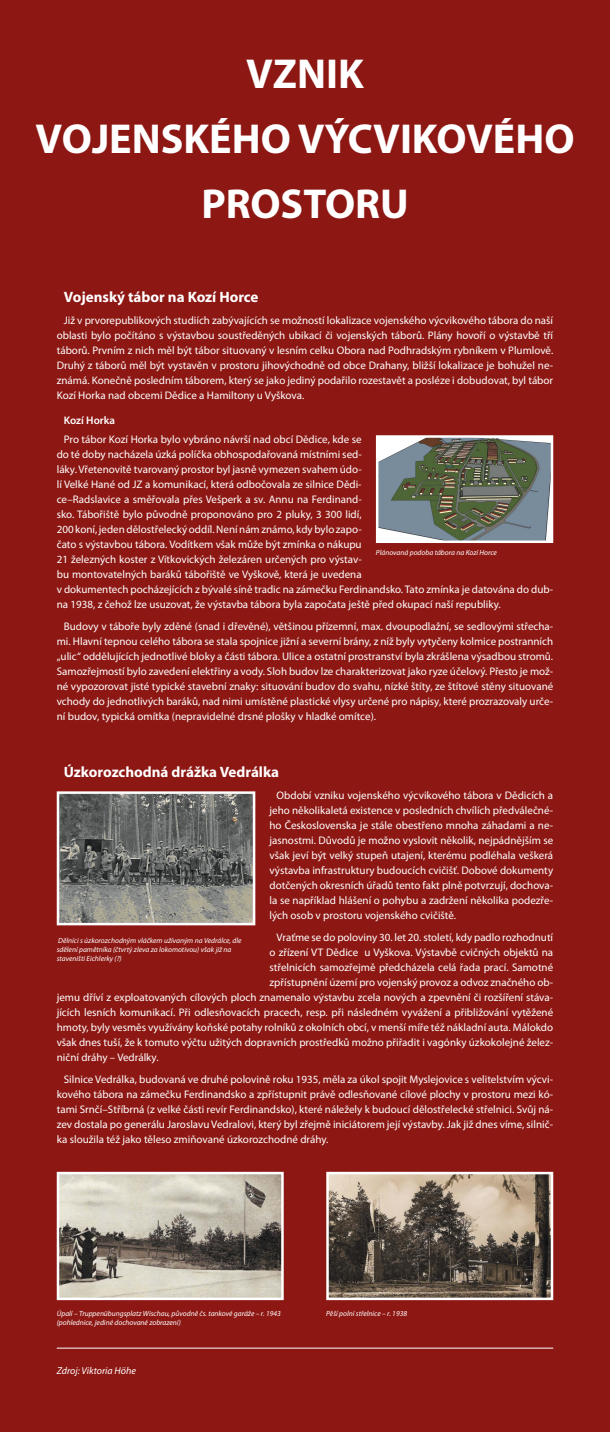
<style>
.page{position:relative;width:610px;height:1432px;background:#fff}
.page>*{position:absolute;margin:0;border:0;box-sizing:border-box;transform-origin:0 0}
.t1{font:700 42px/65px "Myriad Pro";color:#fff;text-align:center}
.t2{font:700 15px "Myriad Pro";color:#fff}
.t3{font:11px/15px "Myriad Pro";color:#fff;text-align:justify}
.t4{font:600 11px "Myriad Pro";color:#fff}
.t5{font:italic 10px "Myriad Pro";color:#fff}
.t6{font:italic 7.5px/9px "Myriad Pro";color:#fff}
</style>
<div class="page">
<div style="left:0;top:0;width:609px;height:1431px;background:#8c1713"></div>
<img style="left:60px;top:794px;width:192px;height:128px">
<div style="left:57px;top:791px;width:198px;height:134px;border:2px solid #fff"></div>
<img style="left:379px;top:438px;width:171px;height:102px">
<div style="left:376px;top:435px;width:177px;height:108px;border:2px solid #fff"></div>
<img style="left:60px;top:1174px;width:220px;height:123px">
<div style="left:57px;top:1171px;width:226px;height:129px;border:2px solid #fff"></div>
<img style="left:329px;top:1174px;width:221px;height:123px">
<div style="left:326px;top:1171px;width:227px;height:129px;border:2px solid #fff"></div>
<hr style="left:57px;top:1347px;width:496px;height:1px;background:#fff">
<h1 class="t1" style="left:35px;top:40px;width:540px">VZNIK<br>VOJENSKÉHO VÝCVIKOVÉHO<br>PROSTORU</h1>
<h2 class="t2" style="left:64px;top:287px;width:196px">Vojenský tábor na Kozí Horce</h2>
<p class="t3" style="left:57px;top:313px;width:498px;text-indent:7px">Již v prvorepublikových studiích zabývajících se možností lokalizace vojenského výcvikového tábora do naší oblasti bylo počítáno s výstavbou soustředěných ubikací či vojenských táborů. Plány hovoří o výstavbě tří táborů. Prvním z nich měl být tábor situovaný v lesním celku Obora nad Podhradským rybníkem v Plumlově.<br>Druhý z táborů měl být vystavěn v prostoru jihovýchodně od obce Drahany, bližší lokalizace je bohužel ne&shy;známá. Konečně posledním táborem, který se jako jediný podařilo rozestavět a posléze i dobudovat, byl tábor Kozí Horka nad obcemi Dědice a Hamiltony u Vyškova.</p>
<p class="t4" style="left:64px;top:413px;width:53px">Kozí Horka</p>
<p class="t3" style="left:57px;top:432px;width:498px;text-align:left;text-indent:7px">Pro tábor Kozí Horka bylo vybráno návrší nad obcí Dědice, kde se<br>do té doby nacházela úzká políčka obhospodařovaná místními sed-<br>láky. Vřetenovitě tvarovaný prostor byl jasně vymezen svahem údo-<br>lí Velké Hané od JZ a komunikací, která odbočovala ze silnice Dědi-<br>ce–Radslavice a směřovala přes Vešperk a sv. Annu na Ferdinand-<br>sko. Tábořiště bylo původně proponováno pro 2 pluky, 3 300 lidí,<br>200 koní, jeden dělostřelecký oddíl. Není nám známo, kdy bylo zapo-<br>čato s výstavbou tábora. Vodítkem však může být zmínka o nákupu<br>21 železných koster z Vítkovických železáren určených pro výstav-<br>bu montovatelných baráků tábořiště ve Vyškově, která je uvedena<br>v dokumentech pocházejících z bývalé síně tradic na zámečku Ferdinandsko. Tato zmínka je datována do dub&shy;na 1938, z čehož lze usuzovat, že výstavba tábora byla započata ještě před okupací naší republiky.</p>
<p class="t3" style="left:57px;top:619px;width:498px;text-indent:7px">Budovy v táboře byly zděné (snad i dřevěné), většinou přízemní, max. dvoupodlažní, se sedlovými střecha&shy;mi. Hlavní tepnou celého tábora se stala spojnice jižní a severní brány, z níž byly vytyčeny kolmice postranních „ulic“ oddělujících jednotlivé bloky a části tábora. Ulice a ostatní prostranství byla zkrášlena výsadbou stromů.<br>Samozřejmostí bylo zavedení elektřiny a vody. Sloh budov lze charakterizovat jako ryze účelový. Přesto je mož&shy;né vypozorovat jisté typické stavební znaky: situování budov do svahu, nízké štíty, ze štítové stěny situované vchody do jednotlivých baráků, nad nimi umístěné plastické vlysy určené pro nápisy, které prozrazovaly urče&shy;ní budov, typická omítka (nepravidelné drsné plošky v hladké omítce).</p>
<p class="t6" style="left:376px;top:547px;width:123px">Plánovaná podoba tábora na Kozí Horce</p>
<h2 class="t2" style="left:64px;top:762px;width:217px">Úzkorozchodná drážka Vedrálka</h2>
<p class="t3" style="left:269px;top:787px;width:285px;text-indent:7px">Období vzniku vojenského výcvikového tábora v Dědicích a jeho několikaletá existence v posledních chvílích předválečné&shy;ho Československa je stále obestřeno mnoha záhadami a ne&shy;jasnostmi. Důvodů je možno vyslovit několik, nejpádnějším se však jeví být velký stupeň utajení, kterému podléhala veškerá výstavba infrastruktury budoucích cvičišť. Dobové dokumenty dotčených okresních úřadů tento fakt plně potvrzují, dochova&shy;la se například hlášení o pohybu a zadržení několika podezře&shy;lých osob v prostoru vojenského cvičiště.</p>
<p class="t3" style="left:276px;top:929px;width:278px">Vraťme se do poloviny 30. let 20. století, kdy padlo rozhodnutí</p>
<p class="t3" style="left:269px;top:944px;width:285px">o zřízení VT Dědice u Vyškova. Výstavbě cvičných objektů na</p>
<p class="t3" style="left:269px;top:959px;width:285px">střelnicích samozřejmě předcházela celá řada prací. Samotné</p>
<p class="t3" style="left:269px;top:974px;width:285px">zpřístupnění území pro vojenský provoz a odvoz značného ob-</p>
<p class="t3" style="left:57px;top:989px;width:498px">jemu dříví z exploatovaných cílových ploch znamenalo výstavbu zcela nových a zpevnění či rozšíření stáva-</p>
<p class="t3" style="left:57px;top:1004px;width:498px">jících lesních komunikací. Při odlesňovacích pracech, resp. při následném vyvážení a přibližování vytěžené</p>
<p class="t3" style="left:57px;top:1019px;width:498px">hmoty, byly vesměs využívány koňské potahy rolníků z okolních obcí, v menší míře též nákladní auta. Málokdo</p>
<p class="t3" style="left:57px;top:1034px;width:498px">však dnes tuší, že k tomuto výčtu užitých dopravních prostředků možno přiřadit i vagónky úzkokolejné želez-</p>
<p class="t3" style="left:57px;top:1049px;width:103px">niční dráhy – Vedrálky.</p>
<p class="t3" style="left:57px;top:1072px;width:498px;text-indent:7px">Silnice Vedrálka, budovaná ve druhé polovině roku 1935, měla za úkol spojit Myslejovice s velitelstvím výcvi&shy;kového tábora na zámečku Ferdinandsko a zpřístupnit právě odlesňované cílové plochy v prostoru mezi kó&shy;tami Srnčí–Stříbrná (z velké části revír Ferdinandsko), které náležely k budoucí dělostřelecké střelnici. Svůj ná&shy;zev dostala po generálu Jaroslavu Vedralovi, který byl zřejmě iniciátorem její výstavby. Jak již dnes víme, silnič&shy;ka sloužila též jako těleso zmiňované úzkorozchodné dráhy.</p>
<p class="t6" style="left:57px;top:935px;width:186px">Dělníci s úzkorozchodným vláčkem užívaným na Vedrálce, dle sdělení pamětníka (čtvrtý zleva za lokomotivou) však již na staveništi Eichlerky (?)</p>
<p class="t6" style="left:57px;top:1308px;width:225px">Úpalí – Truppenübungsplatz Wischau, původně čs. tankové garáže – r. 1943 (pohlednice, jediné dochované zobrazení)</p>
<p class="t6" style="left:326px;top:1308px;width:82px">Pěší polní střelnice – r. 1938</p>
<p class="t5" style="left:57px;top:1364px;width:81px">Zdroj: Viktoria Höhe</p>
</div>
